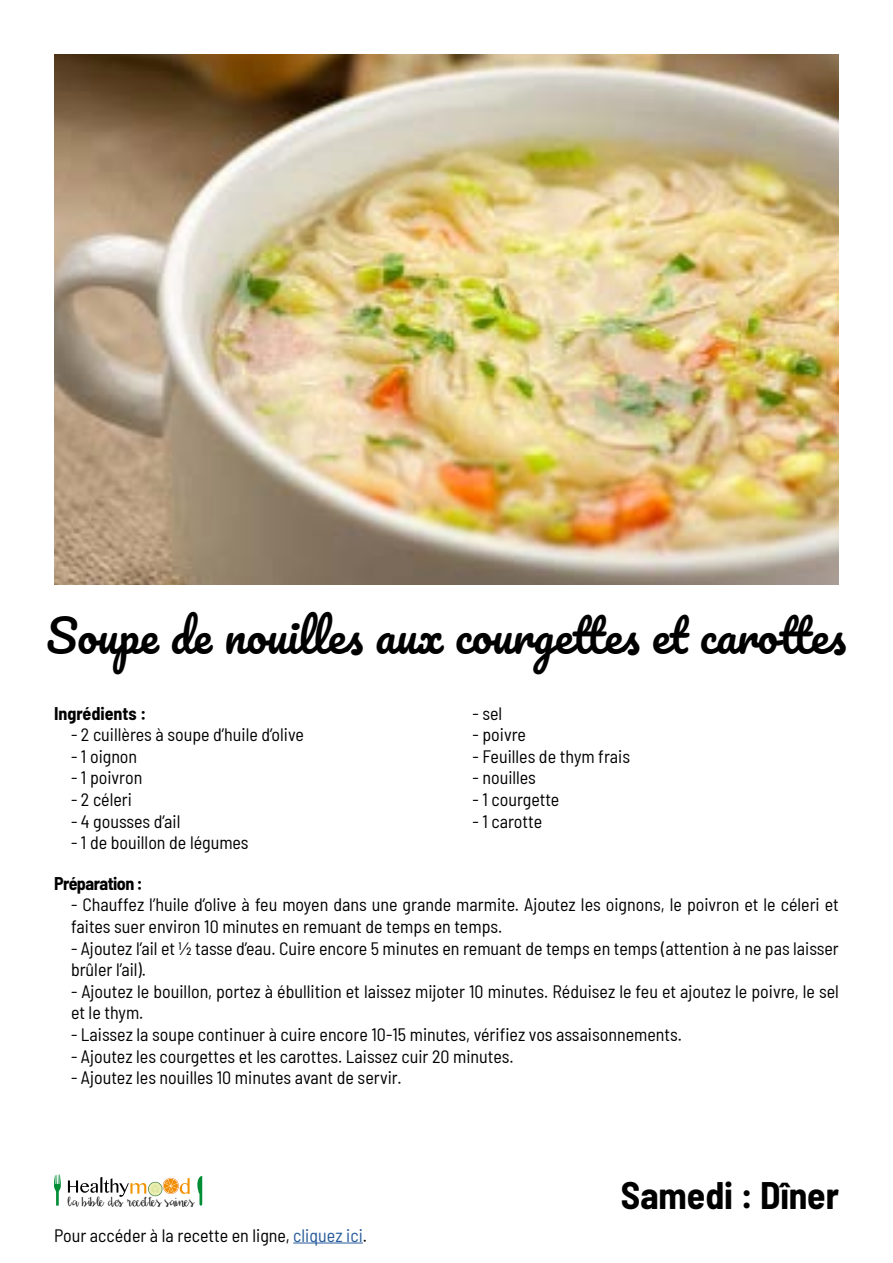
<style>
.page{position:relative;width:893px;height:1263px;background:#fff}
.page>*{position:absolute;margin:0;border:0;box-sizing:border-box;transform-origin:0 0}
.t1{font:45px "Pacifico";color:#000}
.t2{font:700 semi-condensed 37.5px "Barlow";color:#000}
.t3{font:semi-condensed 18px/21.6px "Barlow";color:#000}
.t4{font:700 semi-condensed 18px "Barlow";letter-spacing:-.02em;color:#000}
.t5{font:700 semi-condensed 18px "Barlow";color:#000}
.t6{font:13.8px "Daydreamer";color:#000}
.s1{color:#275b9b}
</style>
<div class="page">
<img style="left:54px;top:54px;width:785px;height:531px">
<svg style="left:54px;top:1174px;width:7px;height:31px"></svg>
<svg style="left:68px;top:1177px;width:122px;height:20px"></svg>
<svg style="left:197px;top:1176px;width:5px;height:29px"></svg>
<hr style="left:293px;top:1242px;width:70px;height:1px;background:#275b9b">
<h1 class="t1" style="left:46px;top:612px;width:802px">Soupe de nouilles aux courgettes et carottes</h1>
<p class="t5" style="left:54px;top:700px;width:94px">Ingrédients :</p>
<p class="t3" style="left:71px;top:723px;width:234px">- 2 cuillères à soupe d’huile d’olive</p>
<p class="t3" style="left:71px;top:744px;width:68px">- 1 oignon</p>
<p class="t3" style="left:71px;top:766px;width:73px">- 1 poivron</p>
<p class="t3" style="left:71px;top:787px;width:63px">- 2 céleri</p>
<p class="t3" style="left:71px;top:809px;width:111px">- 4 gousses d’ail</p>
<p class="t3" style="left:71px;top:831px;width:179px">- 1 de bouillon de légumes</p>
<p class="t3" style="left:472px;top:701px;width:31px">- sel</p>
<p class="t3" style="left:472px;top:723px;width:55px">- poivre</p>
<p class="t3" style="left:472px;top:744px;width:159px">- Feuilles de thym frais</p>
<p class="t3" style="left:472px;top:766px;width:65px">- nouilles</p>
<p class="t3" style="left:472px;top:787px;width:88px">- 1 courgette</p>
<p class="t3" style="left:472px;top:809px;width:71px">- 1 carotte</p>
<p class="t4" style="left:54px;top:870px;width:90px">Préparation :</p>
<p class="t3" style="left:71px;top:893px;width:769px">- Chauffez l’huile d’olive à feu moyen dans une grande marmite. Ajoutez les oignons, le poivron et le céleri et faites suer environ 10 minutes en remuant de temps en temps.</p>
<p class="t3" style="left:71px;top:936px;width:769px">- Ajoutez l’ail et ½ tasse d’eau. Cuire encore 5 minutes en remuant de temps en temps (attention à ne pas laisser brûler l’ail).</p>
<p class="t3" style="left:71px;top:979px;width:769px">- Ajoutez le bouillon, portez à ébullition et laissez mijoter 10 minutes. Réduisez le feu et ajoutez le poivre, le sel et le thym.</p>
<p class="t3" style="left:71px;top:1022px;width:613px">- Laissez la soupe continuer à cuire encore 10-15 minutes, vérifiez vos assaisonnements.</p>
<p class="t3" style="left:71px;top:1044px;width:444px">- Ajoutez les courgettes et les carottes. Laissez cuir 20 minutes.</p>
<p class="t3" style="left:71px;top:1065px;width:332px">- Ajoutez les nouilles 10 minutes avant de servir.</p>
<p class="t6" style="left:68px;top:1193px;width:128px">la bible des recettes saines</p>
<p class="t3" style="left:54px;top:1223px;width:315px">Pour accéder à la recette en ligne, <span class="s1">cliquez ici</span>.</p>
<h2 class="t2" style="left:621px;top:1168px;width:219px">Samedi : Dîner</h2>
</div>
